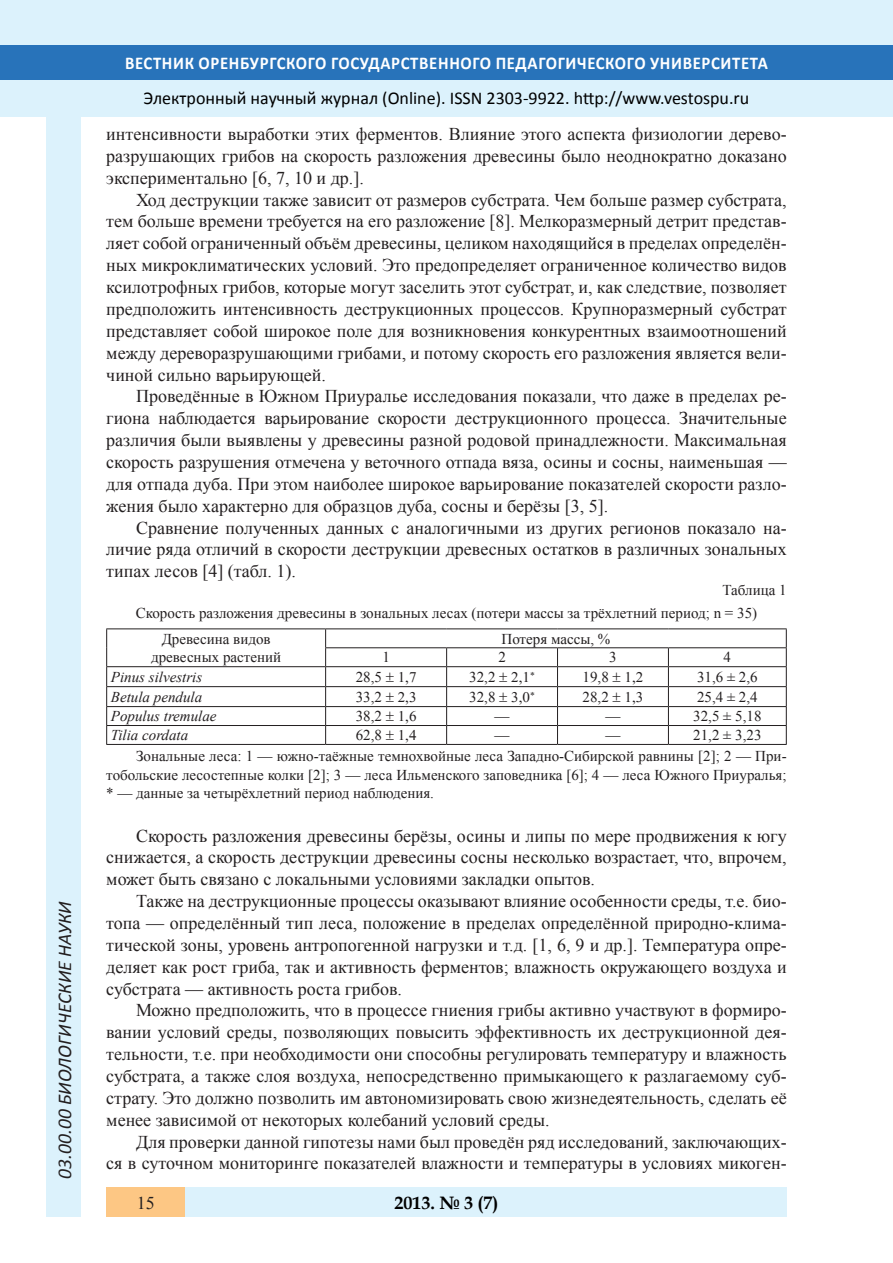
<style>
.page{position:relative;width:893px;height:1263px;background:#fff}
.page>*{position:absolute;margin:0;border:0;box-sizing:border-box;transform-origin:0 0}
.t1{font:italic 19.5px "Calibri";color:#231f20}
.Стиль2{font:18px/21.9px "Times New Roman";color:#231f20;text-align:justify}
.t2{font:18px "Calibri";color:#000}
.t3{font:700 18px "Calibri";letter-spacing:.04em;color:#fff;scale:.93 1}
.t4{font:700 18px "Book Antiqua";color:#000}
.таблица{font:15px "Times New Roman";color:#231f20}
.Стиль2-2{font:15px/18.3px "Times New Roman";color:#231f20;text-align:justify}
.таблица-2{font:italic 15px "Times New Roman";color:#231f20}
</style>
<div class="page">
<div style="left:0;top:0;width:893px;height:116px;background:#dcf2fc"></div>
<div style="left:0;top:45px;width:893px;height:34px;background:#2873ba"></div>
<div style="left:47px;top:116px;width:34px;height:1101px;background:#dcf2fc"></div>
<div style="left:106px;top:1188px;width:681px;height:29px;background:#dcf2fc"></div>
<div style="left:106px;top:1188px;width:79px;height:29px;background:#fdc784"></div>
<hr style="left:106px;top:628px;width:220px;height:1px;background:#231f20">
<hr style="left:326px;top:628px;width:121px;height:1px;background:#231f20">
<hr style="left:447px;top:628px;width:110px;height:1px;background:#231f20">
<hr style="left:557px;top:628px;width:111px;height:1px;background:#231f20">
<hr style="left:668px;top:628px;width:119px;height:1px;background:#231f20">
<hr style="left:325px;top:647px;width:122px;height:1px;background:#231f20">
<hr style="left:447px;top:647px;width:110px;height:1px;background:#231f20">
<hr style="left:557px;top:647px;width:111px;height:1px;background:#231f20">
<hr style="left:668px;top:647px;width:119px;height:1px;background:#231f20">
<hr style="left:106px;top:666px;width:220px;height:1px;background:#231f20">
<hr style="left:326px;top:666px;width:121px;height:1px;background:#231f20">
<hr style="left:447px;top:666px;width:110px;height:1px;background:#231f20">
<hr style="left:557px;top:666px;width:111px;height:1px;background:#231f20">
<hr style="left:668px;top:666px;width:119px;height:1px;background:#231f20">
<hr style="left:106px;top:686px;width:220px;height:1px;background:#231f20">
<hr style="left:326px;top:686px;width:121px;height:1px;background:#231f20">
<hr style="left:447px;top:686px;width:110px;height:1px;background:#231f20">
<hr style="left:557px;top:686px;width:111px;height:1px;background:#231f20">
<hr style="left:668px;top:686px;width:119px;height:1px;background:#231f20">
<hr style="left:106px;top:706px;width:220px;height:1px;background:#231f20">
<hr style="left:326px;top:706px;width:121px;height:1px;background:#231f20">
<hr style="left:447px;top:706px;width:110px;height:1px;background:#231f20">
<hr style="left:557px;top:706px;width:111px;height:1px;background:#231f20">
<hr style="left:668px;top:706px;width:119px;height:1px;background:#231f20">
<hr style="left:106px;top:725px;width:220px;height:1px;background:#231f20">
<svg style="left:106px;top:629px;width:1px;height:115px"></svg>
<hr style="left:326px;top:725px;width:121px;height:1px;background:#231f20">
<svg style="left:325px;top:629px;width:1px;height:115px"></svg>
<hr style="left:447px;top:725px;width:110px;height:1px;background:#231f20">
<svg style="left:446px;top:648px;width:1px;height:96px"></svg>
<hr style="left:557px;top:725px;width:111px;height:1px;background:#231f20">
<svg style="left:557px;top:648px;width:1px;height:96px"></svg>
<hr style="left:668px;top:725px;width:119px;height:1px;background:#231f20">
<svg style="left:668px;top:648px;width:1px;height:96px"></svg>
<svg style="left:786px;top:629px;width:1px;height:115px"></svg>
<hr style="left:106px;top:744px;width:220px;height:1px;background:#231f20">
<hr style="left:326px;top:744px;width:121px;height:1px;background:#231f20">
<hr style="left:447px;top:744px;width:110px;height:1px;background:#231f20">
<hr style="left:557px;top:744px;width:111px;height:1px;background:#231f20">
<hr style="left:668px;top:744px;width:119px;height:1px;background:#231f20">
<p class="t1" style="left:51px;top:1179px;width:279px;rotate:-90deg">03.00.00 БИОЛОГИЧЕСКИЕ НАУКИ</p>
<p class="t3" style="left:125px;top:51px;width:693px">ВЕСТНИК ОРЕНБУРГСКОГО ГОСУДАРСТВЕННОГО ПЕДАГОГИЧЕСКОГО УНИВЕРСИТЕТА</p>
<p class="t2" style="left:144px;top:86px;width:607px">Электронный научный журнал (Online). ISSN 2303-9922. http://www.vestospu.ru</p>
<p class="Стиль2" style="left:106px;top:123px;width:682px">интенсивности выработки этих ферментов. Влияние этого аспекта физиологии дерево&shy;разрушающих грибов на скорость разложения древесины было неоднократно доказано экспериментально [6, 7, 10 и др.].</p>
<p class="Стиль2" style="left:106px;top:188px;width:682px;text-indent:30px">Ход деструкции также зависит от размеров субстрата. Чем больше размер субстрата, тем больше времени требуется на его разложение [8]. Мелкоразмерный детрит представ&shy;ляет собой ограниченный объём древесины, целиком находящийся в пределах определён&shy;ных микроклиматических условий. Это предопределяет ограниченное количество видов ксилотрофных грибов, которые могут заселить этот субстрат, и, как следствие, позволяет предположить интенсивность деструкционных процессов. Крупноразмерный субстрат представляет собой широкое поле для возникновения конкурентных взаимоотношений между дереворазрушающими грибами, и потому скорость его разложения является вели&shy;чиной сильно варьирующей.</p>
<p class="Стиль2" style="left:106px;top:385px;width:682px;text-indent:30px">Проведённые в Южном Приуралье исследования показали, что даже в пределах ре&shy;гиона наблюдается варьирование скорости деструкционного процесса. Значительные различия были выявлены у древесины разной родовой принадлежности. Максимальная скорость разрушения отмечена у веточного отпада вяза, осины и сосны, наименьшая — для отпада дуба. При этом наиболее широкое варьирование показателей скорости разло&shy;жения было характерно для образцов дуба, сосны и берёзы [3, 5].</p>
<p class="Стиль2" style="left:106px;top:516px;width:682px;text-indent:30px">Сравнение полученных данных с аналогичными из других регионов показало на&shy;личие ряда отличий в скорости деструкции древесных остатков в различных зональных типах лесов [4] (табл. 1).</p>
<p class="таблица" style="left:722px;top:580px;width:66px">Таблица 1</p>
<p class="таблица" style="left:136px;top:603px;width:623px">Скорость разложения древесины в зональных лесах (потери массы за трёхлетний период; n = 35)</p>
<p class="таблица" style="left:162px;top:629px;width:110px">Древесина видов</p>
<p class="таблица" style="left:151px;top:647px;width:131px">древесных растений</p>
<p class="таблица" style="left:501px;top:628px;width:110px">Потеря массы, %</p>
<p class="таблица" style="left:382px;top:647px;width:9px">1</p>
<p class="таблица" style="left:498px;top:647px;width:9px">2</p>
<p class="таблица" style="left:609px;top:647px;width:9px">3</p>
<p class="таблица" style="left:724px;top:647px;width:9px">4</p>
<p class="таблица-2" style="left:111px;top:666px;width:93px">Pinus silvestris</p>
<p class="таблица" style="left:356px;top:667px;width:28px">28,5</p>
<p class="таблица" style="left:469px;top:667px;width:28px">32,2</p>
<p class="таблица" style="left:583px;top:667px;width:28px">19,8</p>
<p class="таблица" style="left:697px;top:667px;width:62px">31,6 ± 2,6</p>
<p class="таблица-2" style="left:111px;top:686px;width:93px">Betula pendula</p>
<p class="таблица" style="left:356px;top:687px;width:28px">33,2</p>
<p class="таблица" style="left:469px;top:687px;width:51px">32,8 ✓</p>
<p class="таблица" style="left:583px;top:687px;width:28px">28,2</p>
<p class="таблица" style="left:697px;top:687px;width:62px">25,4 ± 2,4</p>
<p class="таблица-2" style="left:111px;top:706px;width:107px">Populus tremulae</p>
<p class="таблица" style="left:356px;top:706px;width:28px">38,2</p>
<p class="таблица" style="left:495px;top:706px;width:16px">—</p>
<p class="таблица" style="left:605px;top:706px;width:16px">—</p>
<p class="таблица" style="left:693px;top:706px;width:70px">32,5 ± 5,18</p>
<p class="таблица-2" style="left:111px;top:725px;width:79px">Tilia cordata</p>
<p class="таблица" style="left:356px;top:725px;width:28px">62,8</p>
<p class="таблица" style="left:495px;top:725px;width:16px">—</p>
<p class="таблица" style="left:605px;top:725px;width:16px">—</p>
<p class="таблица" style="left:693px;top:725px;width:70px">21,2 ± 3,23</p>
<p class="Стиль2-2" style="left:106px;top:747px;width:682px;text-indent:30px">Зональные леса: 1 — южно-таёжные темнохвойные леса Западно-Сибирской равнины [2]; 2 — При&shy;тобольские лесостепные колки [2]; 3 — леса Ильменского заповедника [6]; 4 — леса Южного Приуралья; * — данные за четырёхлетний период наблюдения.</p>
<p class="Стиль2" style="left:106px;top:824px;width:682px;text-indent:30px">Скорость разложения древесины берёзы, осины и липы по мере продвижения к югу снижается, а скорость деструкции древесины сосны несколько возрастает, что, впрочем, может быть связано с локальными условиями закладки опытов.</p>
<p class="Стиль2" style="left:106px;top:890px;width:682px;text-indent:30px">Также на деструкционные процессы оказывают влияние особенности среды, т.е. био&shy;топа — определённый тип леса, положение в пределах определённой природно-клима&shy;тической зоны, уровень антропогенной нагрузки и т.д. [1, 6, 9 и др.]. Температура опре&shy;деляет как рост гриба, так и активность ферментов; влажность окружающего воздуха и субстрата — активность роста грибов.</p>
<p class="Стиль2" style="left:106px;top:999px;width:682px;text-indent:30px">Можно предположить, что в процессе гниения грибы активно участвуют в формиро&shy;вании условий среды, позволяющих повысить эффективность их деструкционной дея&shy;тельности, т.е. при необходимости они способны регулировать температуру и влажность субстрата, а также слоя воздуха, непосредственно примыкающего к разлагаемому суб&shy;страту. Это должно позволить им автономизировать свою жизнедеятельность, сделать её менее зависимой от некоторых колебаний условий среды.</p>
<p class="Стиль2" style="left:106px;top:1130px;width:682px;text-align:right">Для проверки данной гипотезы нами был проведён ряд исследований, заключающих-<br>ся в суточном мониторинге показателей влажности и температуры в условиях микоген-</p>
<p class="Стиль2" style="left:137px;top:1191px;width:19px">15</p>
<p class="t4" style="left:394px;top:1190px;width:106px">2013. № 3 (7)</p>
</div>
